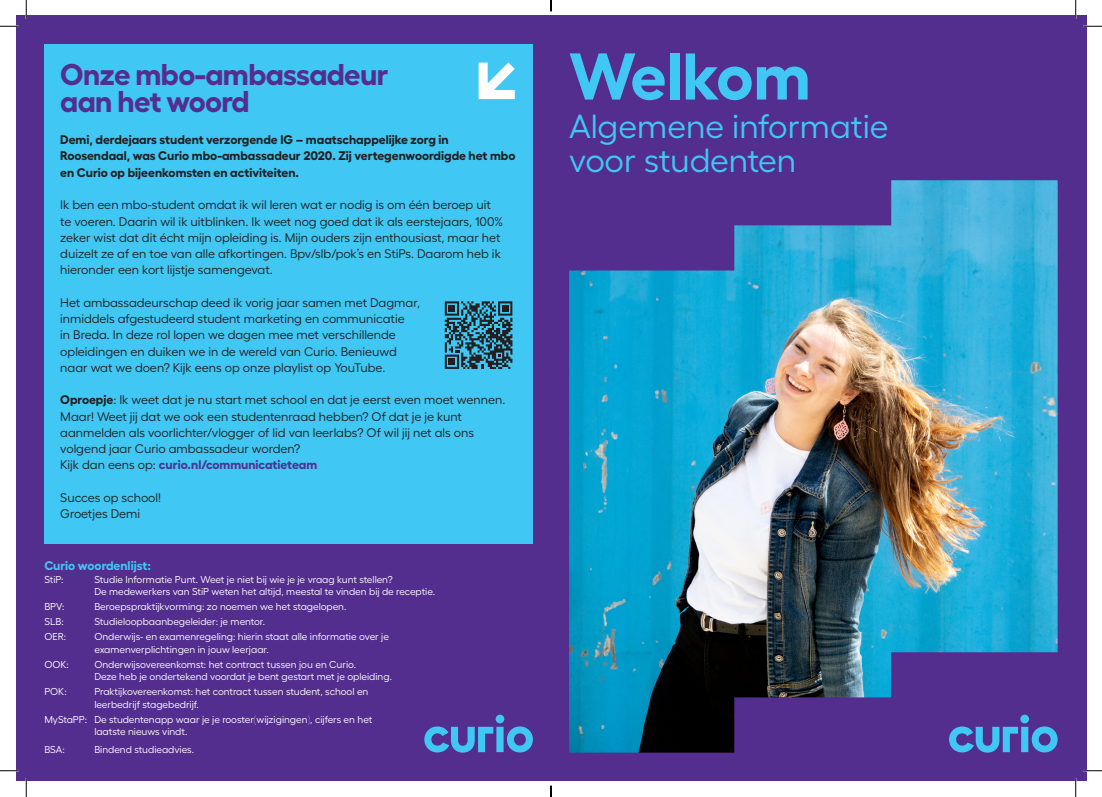
<style>
.page{position:relative;width:1102px;height:797px;background:#fff}
.page>*{position:absolute;margin:0;border:0;box-sizing:border-box;transform-origin:0 0}
.t1{font:700 65.88px "Fellix";color:#40c7f4}
.t2{font:33.38px "Fellix";color:#40c7f4}
.t3{font:700 30px "Fellix";letter-spacing:-.02em;color:#542e8f}
.t4{font:12.5px/16.2px "Fellix";color:#231f20}
.t5{font:700 12.5px/16.2px "Fellix";color:#231f20}
.t6{font:700 12.5px "Fellix";color:#40c7f4}
.t7{font:10px/12.5px "Fellix";color:#fff}
.s1{font-weight:700}
.s2{font-weight:700;color:#542e8f}
</style>
<div class="page">
<div style="left:16px;top:16px;width:1070px;height:765px;background:#542e8f"></div>
<img style="left:569px;top:180px;width:488px;height:572px">
<svg style="left:948px;top:714px;width:109px;height:38px"></svg>
<svg style="left:424px;top:714px;width:109px;height:38px"></svg>
<div style="left:44px;top:44px;width:489px;height:500px;background:#40c7f4"></div>
<svg style="left:478px;top:62px;width:36px;height:37px"></svg>
<svg style="left:445px;top:301px;width:67px;height:68px"></svg>
<svg style="left:0;top:25px;width:19px;height:2px"></svg>
<svg style="left:1083px;top:25px;width:18px;height:2px"></svg>
<svg style="left:0;top:770px;width:19px;height:1px"></svg>
<svg style="left:1083px;top:770px;width:18px;height:1px"></svg>
<svg style="left:25px;top:0;width:2px;height:19px"></svg>
<svg style="left:25px;top:778px;width:2px;height:19px"></svg>
<svg style="left:1074px;top:0;width:2px;height:19px"></svg>
<svg style="left:1075px;top:778px;width:1px;height:19px"></svg>
<svg style="left:550px;top:785px;width:1px;height:12px"></svg>
<p class="t3" style="left:60px;top:51px;width:330px">Onze mbo-ambassadeur</p>
<p class="t3" style="left:60px;top:77px;width:191px">aan het woord</p>
<p class="t5" style="left:60px;top:130px;width:456px">Demi, derdejaars student verzorgende IG – maatschappelijke zorg in<br>Roosendaal, was Curio mbo-ambassadeur 2020. Zij vertegenwoordigde het mbo en Curio op bijeenkomsten en activiteiten.</p>
<p class="t4" style="left:60px;top:195px;width:444px">Ik ben een mbo-student omdat ik wil leren wat er nodig is om één beroep uit te voeren. Daarin wil ik uitblinken. Ik weet nog goed dat ik als eerstejaars, 100% zeker wist dat dit écht mijn opleiding is. Mijn ouders zijn enthousiast, maar het duizelt ze af en toe van alle afkortingen. Bpv/slb/pok’s en StiPs. Daarom heb ik hieronder een kort lijstje samengevat.</p>
<p class="t4" style="left:60px;top:293px;width:361px">Het ambassadeurschap deed ik vorig jaar samen met Dagmar, inmiddels afgestudeerd student marketing en communicatie<br>in Breda. In deze rol lopen we dagen mee met verschillende opleidingen en duiken we in de wereld van Curio. Benieuwd</p>
<p class="t4" style="left:60px;top:358px;width:326px">naar wat we doen? Kijk eens op onze playlist op YouTube.</p>
<p class="t4" style="left:60px;top:390px;width:446px"><span class="s1">Oproepje</span>: Ik weet dat je nu start met school en dat je eerst even moet wennen.<br>Maar! Weet jij dat we ook een studentenraad hebben? Of dat je je kunt aanmelden als voorlichter/vlogger of lid van leerlabs? Of wil jij net als ons volgend jaar Curio ambassadeur worden?<br>Kijk dan eens op: <span class="s2">curio.nl/communicatieteam</span></p>
<p class="t4" style="left:60px;top:488px;width:102px">Succes op school!</p>
<p class="t4" style="left:60px;top:504px;width:81px">Groetjes Demi</p>
<p class="t6" style="left:44px;top:555px;width:108px">Curio woordenlijst:</p>
<p class="t7" style="left:44px;top:572px;width:21px">StiP:</p>
<p class="t7" style="left:94px;top:572px;width:300px">Studie Informatie Punt. Weet je niet bij wie je je vraag kunt stellen?</p>
<p class="t7" style="left:94px;top:584px;width:342px">De medewerkers van StiP weten het altijd, meestal te vinden bij de receptie.</p>
<p class="t7" style="left:44px;top:599px;width:22px">BPV:</p>
<p class="t7" style="left:94px;top:599px;width:253px">Beroepspraktijkvorming: zo noemen we het stagelopen.</p>
<p class="t7" style="left:44px;top:614px;width:21px">SLB:</p>
<p class="t7" style="left:94px;top:614px;width:172px">Studieloopbaanbegeleider: je mentor.</p>
<p class="t7" style="left:44px;top:629px;width:23px">OER:</p>
<p class="t7" style="left:94px;top:629px;width:296px">Onderwijs- en examenregeling: hierin staat alle informatie over je</p>
<p class="t7" style="left:94px;top:642px;width:176px">examenverplichtingen in jouw leerjaar.</p>
<p class="t7" style="left:44px;top:657px;width:26px">OOK:</p>
<p class="t7" style="left:94px;top:657px;width:299px">Onderwijsovereenkomst: het contract tussen jou en Curio.<br>Deze heb je ondertekend voordat je bent gestart met je opleiding.</p>
<p class="t7" style="left:44px;top:684px;width:24px">POK:</p>
<p class="t7" style="left:94px;top:684px;width:275px">Praktijkovereenkomst: het contract tussen student, school en leerbedrijf stagebedrijf.</p>
<p class="t7" style="left:44px;top:712px;width:329px">MyStaPP: De studentenapp waar je je rooster(wijzigingen), cijfers en het</p>
<p class="t7" style="left:94px;top:724px;width:94px">laatste nieuws vindt.</p>
<p class="t7" style="left:44px;top:742px;width:22px">BSA:</p>
<p class="t7" style="left:94px;top:742px;width:101px">Bindend studieadvies.</p>
<p class="t1" style="left:569px;top:23px;width:243px">Welkom</p>
<p class="t2" style="left:569px;top:101px;width:321px">Algemene informatie</p>
<p class="t2" style="left:569px;top:135px;width:229px">voor studenten</p>
</div>
